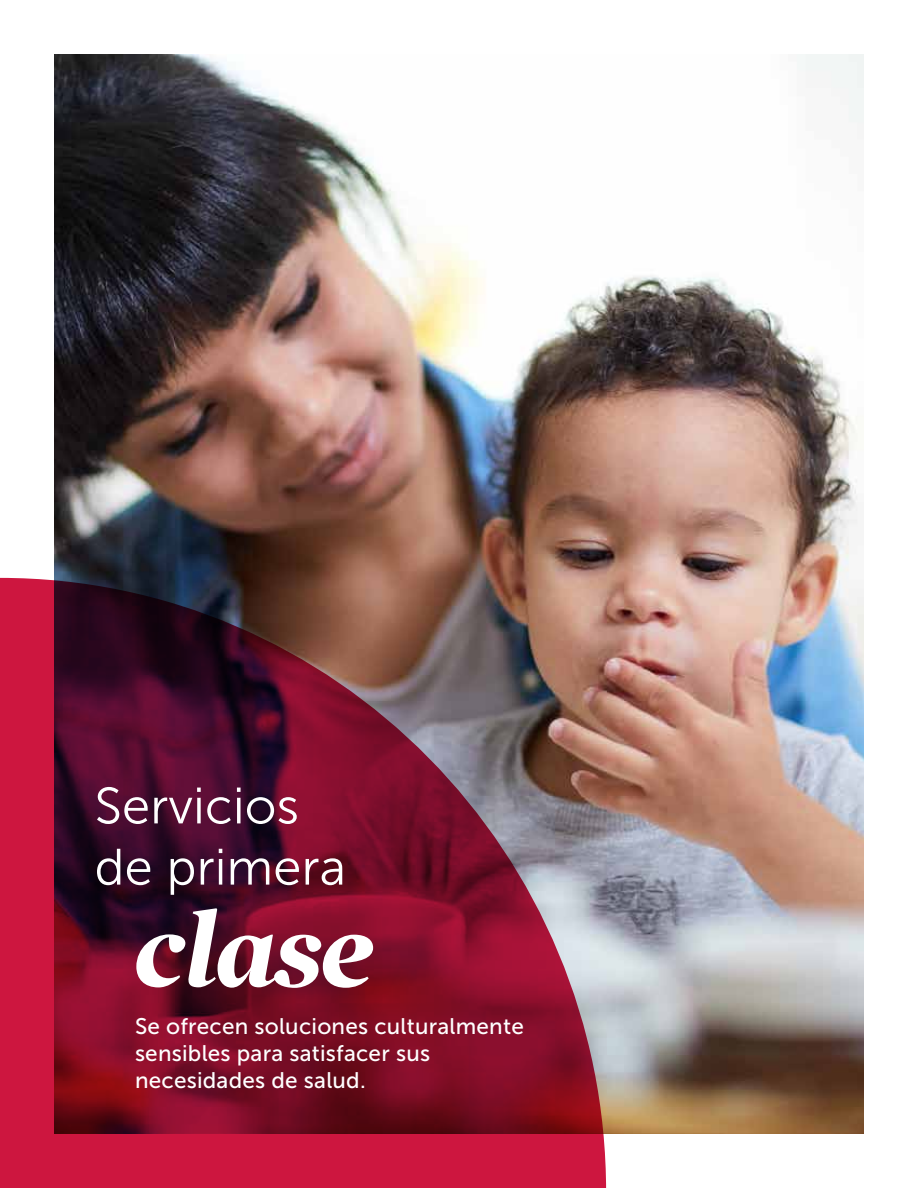
<style>
.page{position:relative;width:918px;height:1188px;background:#fff}
.page>*{position:absolute;margin:0;border:0;box-sizing:border-box;transform-origin:0 0}
.t1{font:italic 700 105px "Poynter OS Disp";color:#fff}
.t2{font:51px/61.2px "Museo Sans 300";color:#fff}
.t3{font:22.5px/27px "Museo Sans 500";letter-spacing:.01em;color:#fff}
</style>
<div class="page">
<img style="left:54px;top:54px;width:810px;height:1080px">
<svg style="left:0;top:578px;width:606px;height:610px;background:#7e2239"></svg>
<h2 class="t2" style="left:94px;top:776px;width:253px">Servicios de primera</h2>
<h1 class="t1" style="left:135px;top:891px;width:239px">clase</h1>
<p class="t3" style="left:135px;top:1013px;width:390px">Se ofrecen soluciones culturalmente sensibles para satisfacer sus necesidades de salud.</p>
</div>
